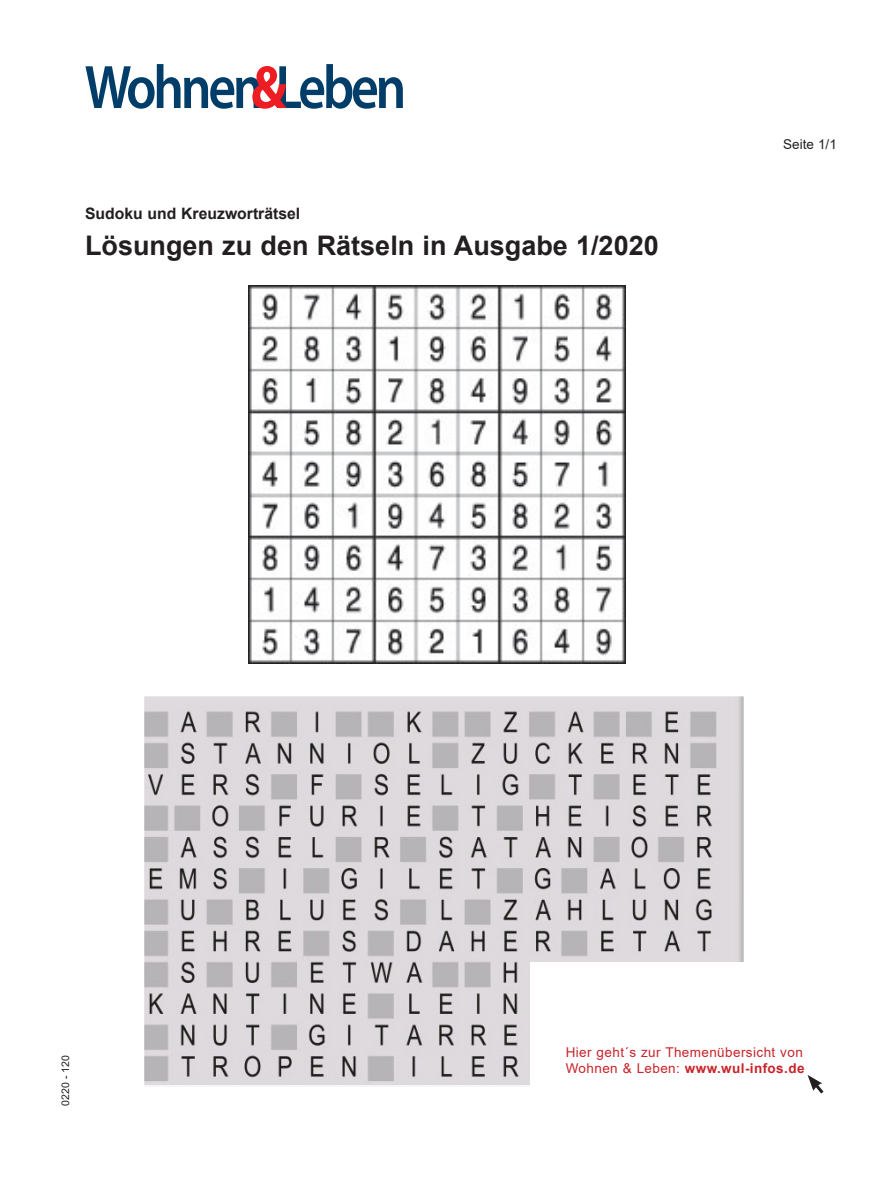
<style>
.page{position:relative;width:893px;height:1191px;background:#fff}
.page>*{position:absolute;margin:0;border:0;box-sizing:border-box;transform-origin:0 0}
.t1{font:700 27px "Arial";color:#231f20}
.t2{font:700 15.75px "Arial";color:#231f20}
.t3{font:13.5px/16.5px "Arial";letter-spacing:.03em;color:#c8242b}
.t4{font:13.5px "Arial";color:#231f20}
.t5{font:10.5px "Arial";color:#231f20}
.s1{font-weight:700}
</style>
<div class="page">
<img style="left:146px;top:698px;width:596px;height:385px">
<div style="left:143px;top:695px;width:602px;height:391px;border:2px solid #fff"></div>
<div style="left:531px;top:962px;width:222px;height:144px;background:#fff"></div>
<img style="left:248px;top:286px;width:377px;height:377px">
<svg style="left:85px;top:64px;width:318px;height:44px"></svg>
<svg style="left:807px;top:1075px;width:17px;height:19px"></svg>
<p class="t2" style="left:85px;top:202px;width:217px">Sudoku und Kreuzworträtsel</p>
<p class="t1" style="left:85px;top:226px;width:575px">Lösungen zu den Rätseln in Ausgabe 1/2020</p>
<p class="t4" style="left:783px;top:135px;width:55px">Seite 1/1</p>
<p class="t5" style="left:58px;top:1106px;width:52px;rotate:-90deg">0220 - 120</p>
<p class="t3" style="left:566px;top:1043px;width:240px">Hier geht´s zur Themenübersicht von<br>Wohnen &amp; Leben: <span class="s1">www.wul-infos.de</span></p>
</div>
